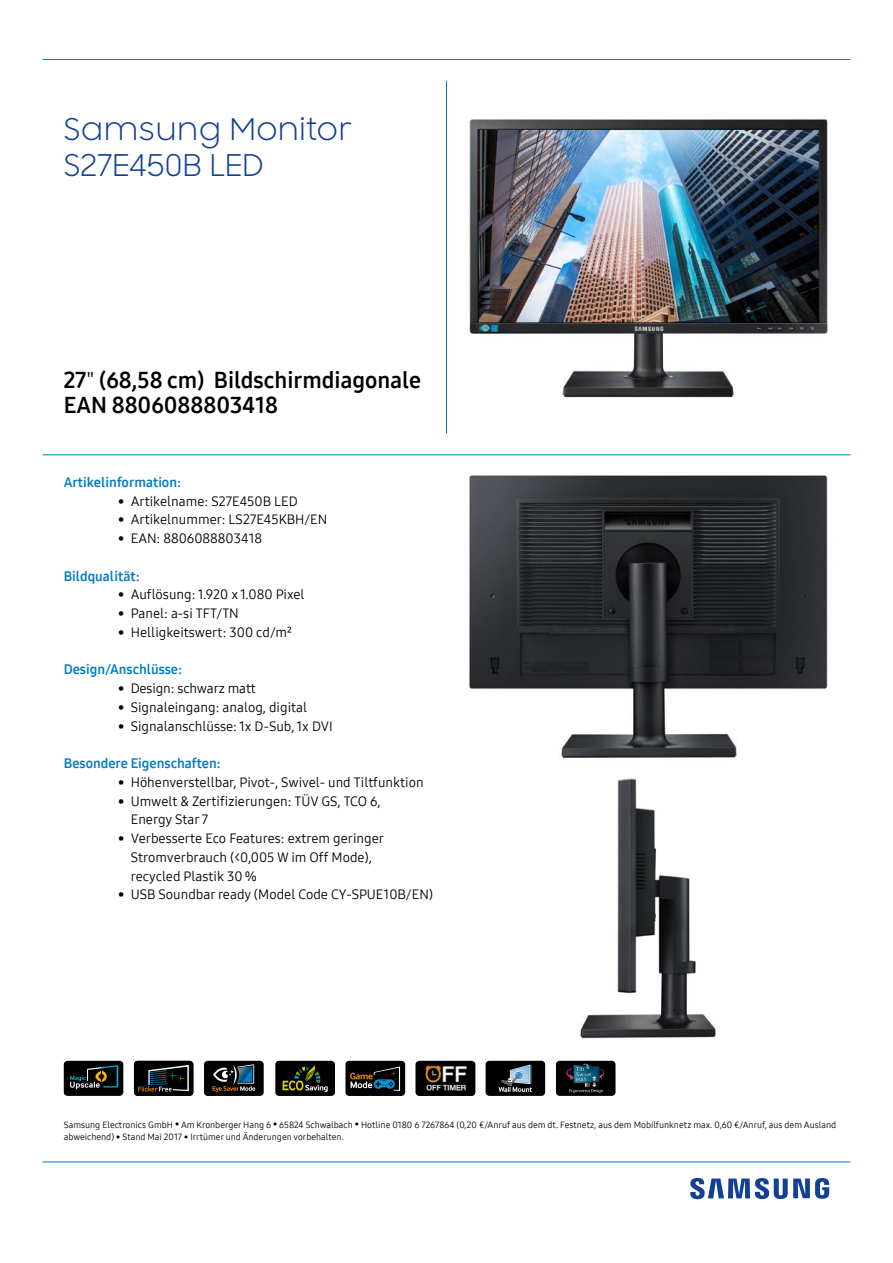
<style>
.page{position:relative;width:893px;height:1263px;background:#fff}
.page>*{position:absolute;margin:0;border:0;box-sizing:border-box;transform-origin:0 0}
.t1{font:30px/36px "Samsung Sharp Sans";color:#134094}
.t2{font:22.5px/25.2px "Samsung One 700";color:#000}
.t3{font:13.5px/18.8px "Samsung One 400";color:#000}
.t4{font:13.5px "Samsung One 700";color:#007bc2}
.t5{font:9px/12.8px "Samsung One 400";color:#000}
.s1{font-family:"Samsung One 400"}
</style>
<div class="page">
<svg style="left:690px;top:1178px;width:139px;height:21px"></svg>
<hr style="left:43px;top:1161px;width:807px;height:1px;background:#007bc2">
<hr style="left:43px;top:454px;width:807px;height:1px;background:#007bc2">
<hr style="left:446px;top:81px;width:1px;height:352px;background:#007bc2">
<hr style="left:43px;top:59px;width:807px;height:1px;background:#007bc2">
<div style="left:416px;top:1061px;width:59px;height:35px;background:#000;border-radius:4px"></div>
<img style="left:416px;top:1062px;width:59px;height:34px">
<div style="left:134px;top:1061px;width:59px;height:35px;background:#000;border-radius:4px"></div>
<svg style="left:138px;top:1065px;width:51px;height:26px"></svg>
<div style="left:64px;top:1061px;width:59px;height:35px;background:#000;border-radius:4px"></div>
<svg style="left:70px;top:1065px;width:48px;height:24px"></svg>
<div style="left:204px;top:1061px;width:60px;height:35px;background:#000;border-radius:4px"></div>
<svg style="left:212px;top:1064px;width:43px;height:28px"></svg>
<div style="left:275px;top:1061px;width:60px;height:35px;background:#000;border-radius:4px"></div>
<svg style="left:283px;top:1065px;width:45px;height:27px"></svg>
<div style="left:345px;top:1061px;width:60px;height:35px;background:#000;border-radius:4px"></div>
<svg style="left:350px;top:1066px;width:50px;height:25px"></svg>
<div style="left:486px;top:1061px;width:59px;height:35px;background:#000;border-radius:4px"></div>
<svg style="left:499px;top:1064px;width:33px;height:28px"></svg>
<div style="left:556px;top:1061px;width:59px;height:35px;background:#000;border-radius:4px"></div>
<svg style="left:566px;top:1064px;width:38px;height:29px"></svg>
<img style="left:469px;top:119px;width:359px;height:279px">
<img style="left:580px;top:778px;width:136px;height:261px">
<img style="left:469px;top:475px;width:359px;height:283px">
<h1 class="t1" style="left:64px;top:110px;width:290px">Samsung Monitor<br>S27E450B LED</h1>
<h2 class="t2" style="left:64px;top:367px;width:359px">27<span class="s1">"</span> (68,58 cm) Bildschirmdiagonale<br>EAN 8806088803418</h2>
<p class="t4" style="left:64px;top:473px;width:119px">Artikelinformation:</p>
<p class="t3" style="left:118px;top:491px;width:181px">• Artikelname: S27E450B LED</p>
<p class="t3" style="left:118px;top:510px;width:211px">• Artikelnummer: LS27E45KBH/EN</p>
<p class="t3" style="left:118px;top:529px;width:146px">• EAN: 8806088803418</p>
<p class="t4" style="left:64px;top:567px;width:77px">Bildqualität:</p>
<p class="t3" style="left:118px;top:585px;width:188px">• Auflösung: 1.920 x 1.080 Pixel</p>
<p class="t3" style="left:118px;top:604px;width:122px">• Panel: a-si TFT/TN</p>
<p class="t3" style="left:118px;top:622px;width:175px">• Helligkeitswert: 300 cd/m²</p>
<p class="t4" style="left:64px;top:660px;width:120px">Design/Anschlüsse:</p>
<p class="t3" style="left:118px;top:679px;width:139px">• Design: schwarz matt</p>
<p class="t3" style="left:118px;top:697px;width:191px">• Signaleingang: analog, digital</p>
<p class="t3" style="left:118px;top:716px;width:216px">• Signalanschlüsse: 1x D-Sub, 1x DVI</p>
<p class="t4" style="left:64px;top:754px;width:158px">Besondere Eigenschaften:</p>
<p class="t3" style="left:118px;top:772px;width:307px">• Höhenverstellbar, Pivot-, Swivel- und Tiltfunktion</p>
<p class="t3" style="left:131px;top:791px;width:251px;text-indent:-13px">• Umwelt &amp; Zertifizierungen: TÜV GS, TCO 6,<br>Energy Star 7</p>
<p class="t3" style="left:131px;top:829px;width:255px;text-indent:-13px">• Verbesserte Eco Features: extrem geringer<br>Stromverbrauch (&lt;0,005 W im Off Mode), recycled Plastik 30 %</p>
<p class="t3" style="left:118px;top:885px;width:317px">• USB Soundbar ready (Model Code CY-SPUE10B/EN)</p>
<p class="t5" style="left:64px;top:1118px;width:774px">Samsung Electronics GmbH • Am Kronberger Hang 6 • 65824 Schwalbach • Hotline 0180 6 7267864 (0,20 €/Anruf aus dem dt. Festnetz, aus dem Mobilfunknetz max. 0,60 €/Anruf, aus dem Ausland abweichend) • Stand Mai 2017 • Irrtümer und Änderungen vorbehalten.</p>
</div>
